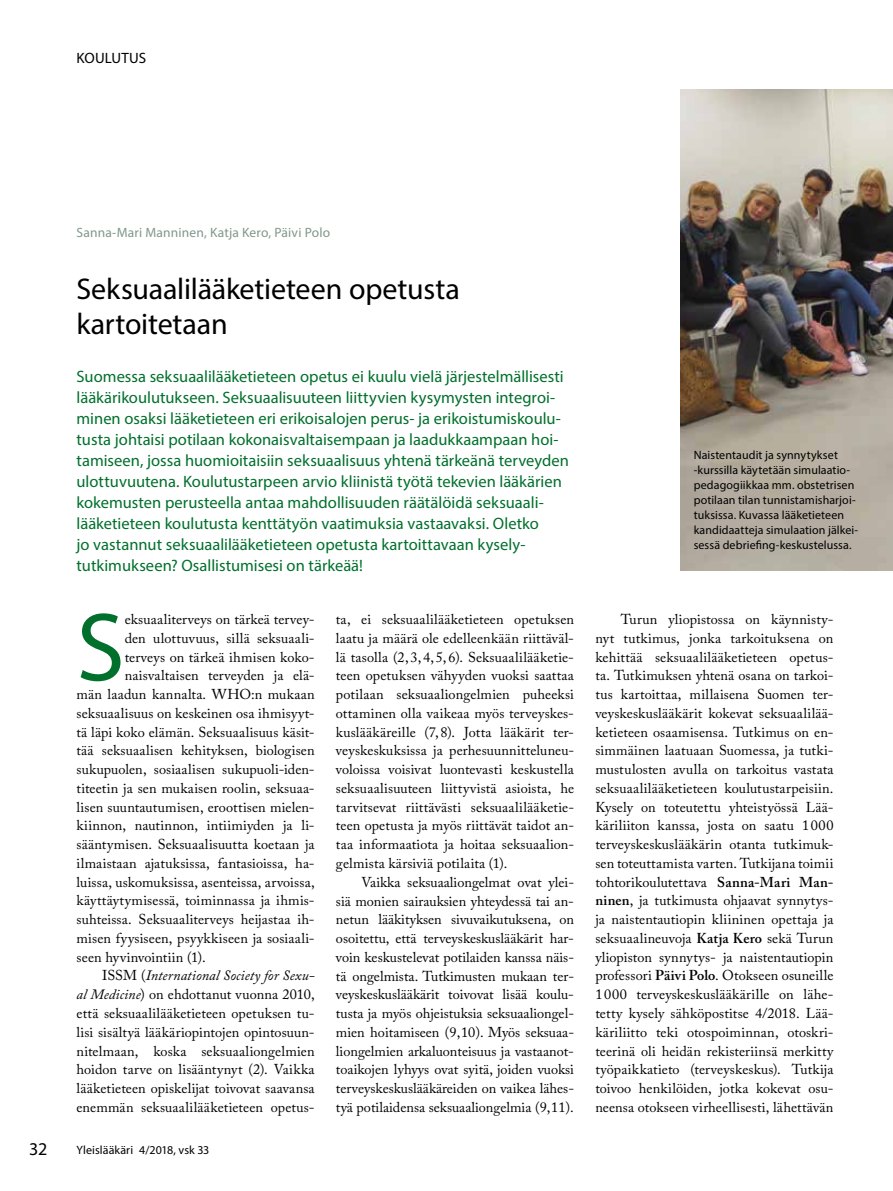
<style>
.page{position:relative;width:893px;height:1191px;background:#fff}
.page>*{position:absolute;margin:0;border:0;box-sizing:border-box;transform-origin:0 0}
.t1{font:97.65px "Myriad Pro";color:#00702c}
.t2{font:30px/34.5px "Myriad Pro";letter-spacing:-.005em;color:#000}
.t3{font:18px "Myriad Pro";color:#000}
.t4{font:16.5px/21px "Myriad Pro";color:#00702c}
.t5{font:15px "Myriad Pro";letter-spacing:.01em;color:#000}
.t6{font:14.25px/18.8px "Adobe Caslon Pro";letter-spacing:.01em;color:#000;text-align:justify}
.t7{font:italic 14.25px "Adobe Caslon Pro";letter-spacing:.01em;color:#000}
.t8{font:13.5px "Myriad Pro";letter-spacing:.01em;color:#80988b}
.t9{font:12px/15px "Myriad Pro";letter-spacing:.005em;color:#000}
.s1{font-style:normal}
.s2{font-style:italic}
.s3{font-weight:600}
</style>
<div class="page">
<img style="left:680px;top:89px;width:213px;height:482px">
<p class="t5" style="left:77px;top:48px;width:71px">KOULUTUS</p>
<p class="t8" style="left:77px;top:224px;width:255px">Sanna-Mari Manninen, Katja Kero, Päivi Polo</p>
<h2 class="t2" style="left:77px;top:271px;width:385px">Seksuaalilääketieteen opetusta kartoitetaan</h2>
<p class="t4" style="left:77px;top:365px;width:494px">Suomessa seksuaalilääketieteen opetus ei kuulu vielä järjestelmällisesti lääkärikoulutukseen. Seksuaalisuuteen liittyvien kysymysten integroi&shy;minen osaksi lääketieteen eri erikoisalojen perus- ja erikoistumiskoulu&shy;tusta johtaisi potilaan kokonaisvaltaisempaan ja laadukkaampaan hoi&shy;tamiseen, jossa huomioitaisiin seksuaalisuus yhtenä tärkeänä terveyden ulottuvuutena. Koulutustarpeen arvio kliinistä työtä tekevien lääkärien kokemusten perusteella antaa mahdollisuuden räätälöidä seksuaali&shy;lääketieteen koulutusta kenttätyön vaatimuksia vastaavaksi. Oletko<br>jo vastannut seksuaalilääketieteen opetusta kartoittavaan kysely&shy;tutkimukseen? Osallistumisesi on tärkeää!</p>
<h1 class="t1" style="left:77px;top:587px;width:50px">S</h1>
<p class="t6" style="left:125px;top:610px;width:191px">eksuaaliterveys on tärkeä tervey-</p>
<p class="t6" style="left:125px;top:628px;width:191px">den ulottuvuus, sillä seksuaali-</p>
<p class="t6" style="left:125px;top:647px;width:191px">terveys on tärkeä ihmisen koko-</p>
<p class="t6" style="left:125px;top:666px;width:191px">naisvaltaisen terveyden ja elä-</p>
<p class="t6" style="left:77px;top:685px;width:240px">män laadun kannalta. WHO:n mukaan</p>
<p class="t6" style="left:77px;top:703px;width:240px">seksuaalisuus on keskeinen osa ihmisyyt-</p>
<p class="t6" style="left:77px;top:722px;width:240px">tä läpi koko elämän. Seksuaalisuus käsit-</p>
<p class="t6" style="left:77px;top:741px;width:240px">tää seksuaalisen kehityksen, biologisen</p>
<p class="t6" style="left:77px;top:760px;width:240px">sukupuolen, sosiaalisen sukupuoli-iden-</p>
<p class="t6" style="left:77px;top:778px;width:240px">titeetin ja sen mukaisen roolin, seksuaa-</p>
<p class="t6" style="left:77px;top:797px;width:240px">lisen suuntautumisen, eroottisen mielen-</p>
<p class="t6" style="left:77px;top:816px;width:240px">kiinnon, nautinnon, intiimiyden ja li-</p>
<p class="t6" style="left:77px;top:835px;width:240px">sääntymisen. Seksuaalisuutta koetaan ja</p>
<p class="t6" style="left:77px;top:853px;width:240px">ilmaistaan ajatuksissa, fantasioissa, ha-</p>
<p class="t6" style="left:77px;top:872px;width:240px">luissa, uskomuksissa, asenteissa, arvoissa,</p>
<p class="t6" style="left:77px;top:891px;width:240px">käyttäytymisessä, toiminnassa ja ihmis-</p>
<p class="t6" style="left:77px;top:910px;width:240px">suhteissa. Seksuaaliterveys heijastaa ih-</p>
<p class="t6" style="left:77px;top:928px;width:240px">misen fyysiseen, psyykkiseen ja sosiaali-</p>
<p class="t6" style="left:77px;top:947px;width:131px">seen hyvinvointiin (1).</p>
<p class="t7" style="left:102px;top:967px;width:214px"><span class="s1">ISSM (</span>International Society for Sexu-</p>
<p class="t6" style="left:77px;top:985px;width:240px"><span class="s2">al Medicine</span>) on ehdottanut vuonna 2010,</p>
<p class="t6" style="left:77px;top:1003px;width:240px">että seksuaalilääketieteen opetuksen tu-</p>
<p class="t6" style="left:77px;top:1022px;width:240px">lisi sisältyä lääkäriopintojen opintosuun-</p>
<p class="t6" style="left:77px;top:1041px;width:240px">nitelmaan, koska seksuaaliongelmien</p>
<p class="t6" style="left:77px;top:1060px;width:240px">hoidon tarve on lisääntynyt (2). Vaikka</p>
<p class="t6" style="left:77px;top:1078px;width:240px">lääketieteen opiskelijat toivovat saavansa</p>
<p class="t6" style="left:77px;top:1097px;width:240px">enemmän seksuaalilääketieteen opetus-</p>
<p class="t3" style="left:29px;top:1137px;width:20px">32</p>
<p class="t9" style="left:77px;top:1142px;width:134px">Yleislääkäri 4/2018, vsk 33</p>
<p class="t6" style="left:336px;top:610px;width:240px">ta, ei seksuaalilääketieteen opetuksen laatu ja määrä ole edelleenkään riittäväl&shy;lä tasolla (2, 3,4,5, 6). Seksuaalilääketie&shy;teen opetuksen vähyyden vuoksi saattaa potilaan seksuaaliongelmien puheeksi ottaminen olla vaikeaa myös terveyskes&shy;kuslääkäreille (7, 8). Jotta lääkärit ter&shy;veyskeskuksissa ja perhesuunnitteluneu&shy;voloissa voisivat luontevasti keskustella seksuaalisuuteen liittyvistä asioista, he tarvitsevat riittävästi seksuaalilääketie&shy;teen opetusta ja myös riittävät taidot an&shy;taa informaatiota ja hoitaa seksuaalion&shy;gelmista kärsiviä potilaita (1).</p>
<p class="t6" style="left:336px;top:872px;width:240px;text-indent:26px">Vaikka seksuaaliongelmat ovat ylei&shy;siä monien sairauksien yhteydessä tai an&shy;netun lääkityksen sivuvaikutuksena, on osoitettu, että terveyskeskuslääkärit har&shy;voin keskustelevat potilaiden kanssa näis&shy;tä ongelmista. Tutkimusten mukaan ter&shy;veyskeskuslääkärit toivovat lisää koulu&shy;tusta ja myös ohjeistuksia seksuaaliongel&shy;mien hoitamiseen (9,10). Myös seksuaa&shy;liongelmien arkaluonteisuus ja vastaanot&shy;toaikojen lyhyys ovat syitä, joiden vuoksi terveyskeskuslääkäreiden on vaikea lähes&shy;tyä potilaidensa seksuaaliongelmia (9,11).</p>
<p class="t9" style="left:694px;top:447px;width:166px">Naistentaudit ja synnytykset -kurssilla käytetään simulaatio&shy;pedagogiikkaa mm. obstetrisen potilaan tilan tunnistamisharjoi&shy;tuksissa. Kuvassa lääketieteen kandidaatteja simulaation jälkei&shy;sessä debriefing-keskustelussa.</p>
<p class="t6" style="left:595px;top:610px;width:240px;text-indent:26px">Turun yliopistossa on käynnisty&shy;nyt tutkimus, jonka tarkoituksena on kehittää seksuaalilääketieteen opetus&shy;ta. Tutkimuksen yhtenä osana on tarkoi&shy;tus kartoittaa, millaisena Suomen ter&shy;veyskeskuslääkärit kokevat seksuaalilää&shy;ketieteen osaamisensa. Tutkimus on en&shy;simmäinen laatuaan Suomessa, ja tutki&shy;mustulosten avulla on tarkoitus vastata seksuaalilääketieteen koulutustarpeisiin.<br>Kysely on toteutettu yhteistyössä Lää&shy;käriliiton kanssa, josta on saatu 1000 terveyskeskuslääkärin otanta tutkimuk&shy;sen toteuttamista varten. Tutkijana toimii tohtorikoulutettava <span class="s3">Sanna-Mari Man&shy;ninen</span>, ja tutkimusta ohjaavat synnytys&shy;ja naistentautiopin kliininen opettaja ja seksuaalineuvoja <span class="s3">Katja Kero</span> sekä Turun yliopiston synnytys- ja naistentautiopin professori <span class="s3">Päivi Polo</span>. Otokseen osuneille 1000 terveyskeskuslääkärille on lähe&shy;tetty kysely sähköpostitse 4/2018. Lää&shy;käriliitto teki otospoiminnan, otoskri&shy;teerinä oli heidän rekisteriinsä merkitty työpaikkatieto (terveyskeskus). Tutkija toivoo henkilöiden, jotka kokevat osu&shy;neensa otokseen virheellisesti, lähettävän</p>
</div>
